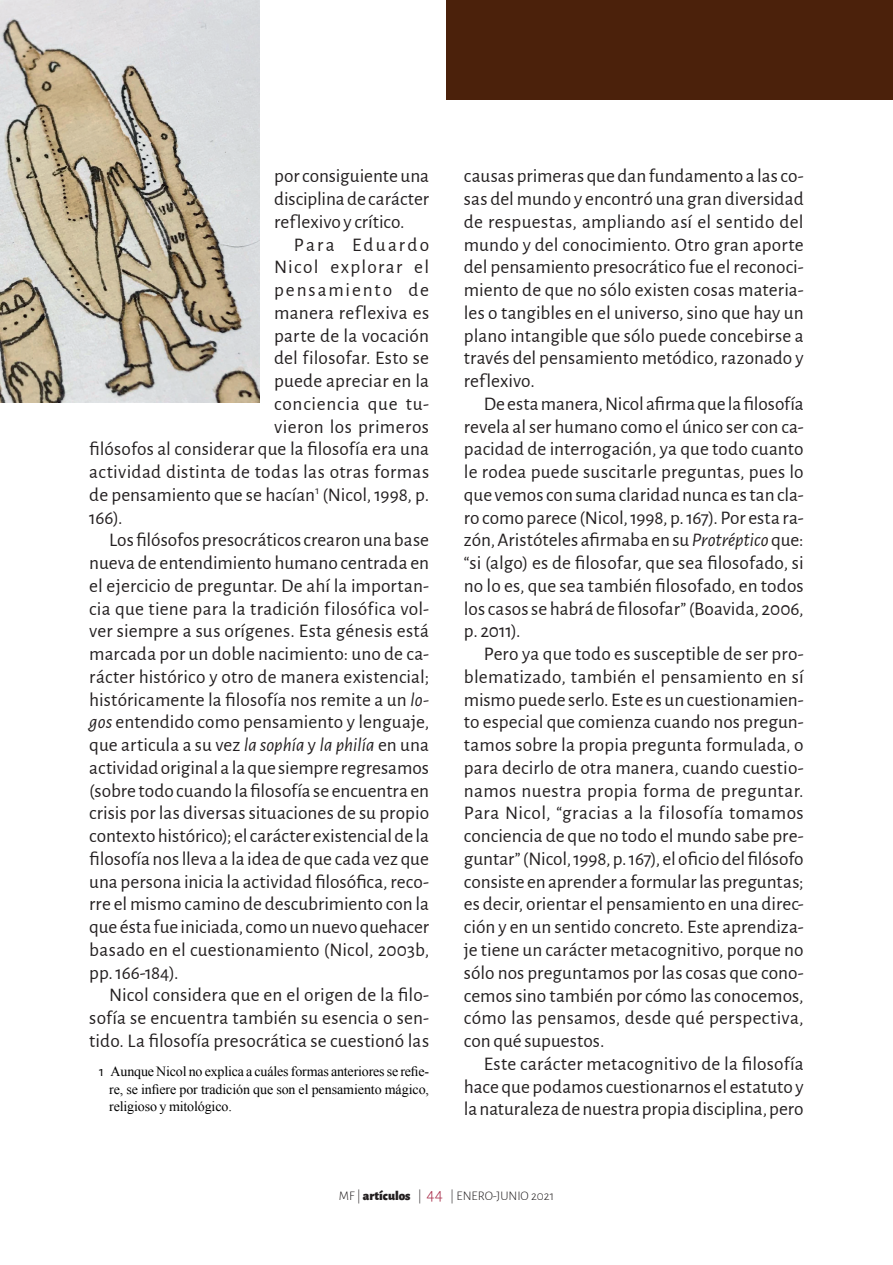
<style>
.page{position:relative;width:893px;height:1265px;background:#fff}
.page>*{position:absolute;margin:0;border:0;box-sizing:border-box;transform-origin:0 0}
.t1{font:19.25px/22.8px "Alegreya Sans";letter-spacing:.005em;color:#231f20;text-align:justify}
.t2{font:19.25px "Alegreya Sans";letter-spacing:.025em;color:#231f20}
.t3{font:19.25px "Alegreya Sans";letter-spacing:.04em;color:#231f20}
.t4{font:19.25px "Alegreya Sans";letter-spacing:.065em;color:#231f20}
.t5{font:19.25px "Alegreya Sans";letter-spacing:.095em;color:#231f20}
.t6{font:19.25px "Alegreya Sans";letter-spacing:.11em;color:#231f20}
.t7{font:14px/17.5px "Times New Roman";letter-spacing:-.005em;color:#000001;text-align:justify}
.t8{font:300 13.12px "Alegreya Sans";color:#231f20}
.s1{font-style:italic}
.s2{font-family:"Alegreya Sans"}
.s3{font-weight:900}
.s4{font-size:17.5px;color:#a42442}
</style>
<div class="page">
<div style="left:446px;top:0;width:447px;height:99px;background:#4b210b"></div>
<img style="left:0;top:0;width:259px;height:403px">
<p class="t1" style="left:274px;top:164px;width:157px">por consiguiente una disciplina de carácter reflexivo y crítico.</p>
<p class="t6" style="left:294px;top:231px;width:137px">Para Eduardo</p>
<p class="t4" style="left:274px;top:254px;width:157px">Nicol explorar el</p>
<p class="t5" style="left:274px;top:277px;width:157px">pensamiento de</p>
<p class="t1" style="left:274px;top:300px;width:157px">manera reflexiva es</p>
<p class="t1" style="left:274px;top:323px;width:157px">parte de la vocación</p>
<p class="t1" style="left:274px;top:346px;width:157px">del filosofar. Esto se</p>
<p class="t1" style="left:274px;top:369px;width:157px">puede apreciar en la</p>
<p class="t3" style="left:274px;top:390px;width:157px">conciencia que tu-</p>
<p class="t2" style="left:274px;top:413px;width:156px">vieron los primeros</p>
<p class="t1" style="left:89px;top:437px;width:341px">filósofos al considerar que la filosofía era una</p>
<p class="t1" style="left:89px;top:460px;width:341px">actividad distinta de todas las otras formas</p>
<p class="t1" style="left:89px;top:482px;width:341px">de pensamiento que se hacían<sup>1</sup> (Nicol, 1998, p.</p>
<p class="t1" style="left:89px;top:505px;width:35px">166).</p>
<p class="t1" style="left:109px;top:528px;width:321px">Los filósofos presocráticos crearon una base</p>
<p class="t1" style="left:89px;top:551px;width:341px">nueva de entendimiento humano centrada en</p>
<p class="t1" style="left:89px;top:573px;width:341px">el ejercicio de preguntar. De ahí la importan-</p>
<p class="t1" style="left:89px;top:596px;width:341px">cia que tiene para la tradición filosófica vol-</p>
<p class="t1" style="left:89px;top:619px;width:341px">ver siempre a sus orígenes. Esta génesis está</p>
<p class="t1" style="left:89px;top:642px;width:341px">marcada por un doble nacimiento: uno de ca-</p>
<p class="t1" style="left:89px;top:664px;width:341px">rácter histórico y otro de manera existencial;</p>
<p class="t1" style="left:89px;top:687px;width:341px">históricamente la filosofía nos remite a un <span class="s1">lo-</span></p>
<p class="t1" style="left:89px;top:710px;width:341px"><span class="s1">gos</span> entendido como pensamiento y lenguaje,</p>
<p class="t1" style="left:89px;top:733px;width:341px">que articula a su vez <span class="s1">la sophía</span> y <span class="s1">la philía</span> en una</p>
<p class="t1" style="left:89px;top:755px;width:341px">actividad original a la que siempre regresamos</p>
<p class="t1" style="left:89px;top:778px;width:341px">(sobre todo cuando la filosofía se encuentra en</p>
<p class="t1" style="left:89px;top:801px;width:341px">crisis por las diversas situaciones de su propio</p>
<p class="t1" style="left:89px;top:824px;width:341px">contexto histórico); el carácter existencial de la</p>
<p class="t1" style="left:89px;top:846px;width:341px">filosofía nos lleva a la idea de que cada vez que</p>
<p class="t1" style="left:89px;top:869px;width:341px">una persona inicia la actividad filosófica, reco-</p>
<p class="t1" style="left:89px;top:892px;width:341px">rre el mismo camino de descubrimiento con la</p>
<p class="t1" style="left:89px;top:915px;width:341px">que ésta fue iniciada, como un nuevo quehacer</p>
<p class="t1" style="left:89px;top:937px;width:341px">basado en el cuestionamiento (Nicol, 2003b,</p>
<p class="t1" style="left:89px;top:960px;width:91px">pp. 166-184).</p>
<p class="t1" style="left:109px;top:983px;width:321px">Nicol considera que en el origen de la filo-</p>
<p class="t1" style="left:89px;top:1006px;width:341px">sofía se encuentra también su esencia o sen-</p>
<p class="t1" style="left:89px;top:1028px;width:341px">tido. La filosofía presocrática se cuestionó las</p>
<p class="t7" style="left:109px;top:1063px;width:322px;text-indent:-10px"><span class="s2">1</span> Aunque Nicol no explica a cuáles formas anteriores se refie&shy;re, se infiere por tradición que son el pensamiento mágico, religioso y mitológico.</p>
<p class="t1" style="left:464px;top:164px;width:341px">causas primeras que dan fundamento a las co&shy;sas del mundo y encontró una gran diversidad de respuestas, ampliando así el sentido del mundo y del conocimiento. Otro gran aporte del pensamiento presocrático fue el reconoci&shy;miento de que no sólo existen cosas materia&shy;les o tangibles en el universo, sino que hay un plano intangible que sólo puede concebirse a través del pensamiento metódico, razonado y reflexivo.</p>
<p class="t1" style="left:464px;top:391px;width:341px;text-indent:20px">De esta manera, Nicol afirma que la filosofía revela al ser humano como el único ser con ca&shy;pacidad de interrogación, ya que todo cuanto le rodea puede suscitarle preguntas, pues lo que vemos con suma claridad nunca es tan cla&shy;ro como parece (Nicol, 1998, p. 167). Por esta ra&shy;zón, Aristóteles afirmaba en su <span class="s1">Protréptico</span> que: “si (algo) es de filosofar, que sea filosofado, si no lo es, que sea también filosofado, en todos los casos se habrá de filosofar” (Boavida, 2006, p. 2011).</p>
<p class="t1" style="left:464px;top:642px;width:341px;text-indent:20px">Pero ya que todo es susceptible de ser pro&shy;blematizado, también el pensamiento en sí mismo puede serlo. Este es un cuestionamien&shy;to especial que comienza cuando nos pregun&shy;tamos sobre la propia pregunta formulada, o para decirlo de otra manera, cuando cuestio&shy;namos nuestra propia forma de preguntar.<br>Para Nicol, “gracias a la filosofía tomamos conciencia de que no todo el mundo sabe pre&shy;guntar” (Nicol, 1998, p. 167), el oficio del filósofo consiste en aprender a formular las preguntas; es decir, orientar el pensamiento en una direc&shy;ción y en un sentido concreto. Este aprendiza&shy;je tiene un carácter metacognitivo, porque no sólo nos preguntamos por las cosas que cono&shy;cemos sino también por cómo las conocemos, cómo las pensamos, desde qué perspectiva, con qué supuestos.</p>
<p class="t1" style="left:464px;top:1051px;width:341px;text-indent:20px">Este carácter metacognitivo de la filosofía hace que podamos cuestionarnos el estatuto y la naturaleza de nuestra propia disciplina, pero</p>
<p class="t8" style="left:339px;top:1187px;width:217px">MF | <span class="s3">artículos</span> | <span class="s4">44</span> | ENERO-JUNIO 2021</p>
</div>
